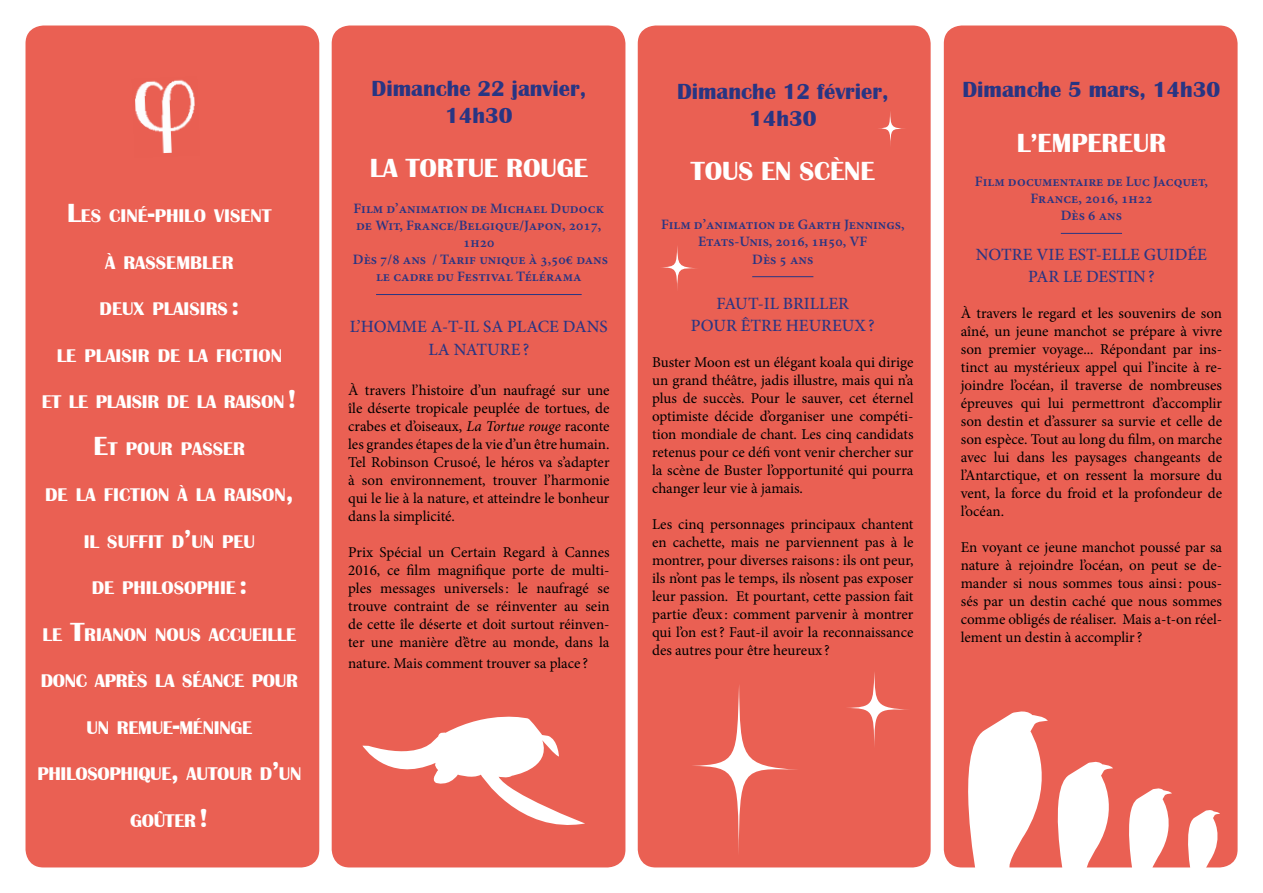
<style>
.page{position:relative;width:1263px;height:893px;background:#fff}
.page>*{position:absolute;margin:0;border:0;box-sizing:border-box;transform-origin:0 0}
.t1{font:700 27px "Britannic";letter-spacing:-.005em;color:#fff}
.t2{font:700 22.5px/27px "Britannic";color:#283583;text-align:center}
.t3{font:700 18.9px "Britannic";color:#fff}
.t4{font:500 17.25px/22.5px "Minion Pro";color:#283583;text-align:center}
.t5{font:15px/18px "Minion Pro";letter-spacing:-.005em;color:#000;text-align:justify}
.t6{font:600 14.4px/17.2px "Minion Pro";color:#283583;text-align:center}
.s1{font-size:27px}
.s2{font-style:italic}
</style>
<div class="page">
<div style="left:332px;top:26px;width:293px;height:841px;background:#ea6053;border-radius:18px"></div>
<div style="left:638px;top:26px;width:293px;height:841px;background:#ea6053;border-radius:18px"></div>
<svg style="left:362px;top:716px;width:223px;height:109px"></svg>
<svg style="left:693px;top:685px;width:104px;height:167px"></svg>
<svg style="left:879px;top:112px;width:25px;height:33px"></svg>
<svg style="left:662px;top:246px;width:34px;height:43px"></svg>
<svg style="left:847px;top:672px;width:60px;height:74px"></svg>
<hr style="left:376px;top:294px;width:206px;height:1px;background:#283583">
<hr style="left:752px;top:276px;width:61px;height:1px;background:#283583">
<div style="left:944px;top:26px;width:293px;height:841px;background:#ea6053;border-radius:18px"></div>
<hr style="left:1061px;top:233px;width:61px;height:1px;background:#283583">
<div style="left:26px;top:26px;width:293px;height:841px;background:#ea6053;border-radius:18px"></div>
<img style="left:135px;top:79px;width:60px;height:74px">
<svg style="left:953px;top:711px;width:271px;height:157px"></svg>
<p class="t3" style="left:67px;top:205px;width:206px"><span class="s1">L</span>ES CINÉ<span class="s1">-</span>PHILO VISENT</p>
<p class="t3" style="left:105px;top:252px;width:130px">À RASSEMBLER</p>
<p class="t3" style="left:100px;top:298px;width:141px">DEUX PLAISIRS <span class="s1">:</span></p>
<p class="t3" style="left:57px;top:345px;width:227px">LE PLAISIR DE LA FICTION</p>
<p class="t3" style="left:42px;top:391px;width:257px">ET LE PLAISIR DE LA RAISON <span class="s1">!</span></p>
<p class="t3" style="left:94px;top:438px;width:153px"><span class="s1">E</span>T POUR PASSER</p>
<p class="t3" style="left:45px;top:484px;width:250px">DE LA FICTION À LA RAISON<span class="s1">,</span></p>
<p class="t3" style="left:84px;top:531px;width:173px">IL SUFFIT D<span class="s1">’</span>UN PEU</p>
<p class="t3" style="left:92px;top:577px;width:157px">DE PHILOSOPHIE <span class="s1">:</span></p>
<p class="t3" style="left:43px;top:624px;width:255px">LE <span class="s1">T</span>RIANON NOUS ACCUEILLE</p>
<p class="t3" style="left:41px;top:670px;width:259px">DONC APRÈS LA SÉANCE POUR</p>
<p class="t3" style="left:87px;top:717px;width:167px">UN REMUE<span class="s1">-</span>MÉNINGE</p>
<p class="t3" style="left:37px;top:763px;width:266px">PHILOSOPHIQUE<span class="s1">,</span> AUTOUR D<span class="s1">’</span>UN</p>
<p class="t3" style="left:130px;top:810px;width:80px">GOÛTER <span class="s1">!</span></p>
<h2 class="t2" style="left:372px;top:76px;width:216px">Dimanche 22 janvier,<br>14h30</h2>
<h1 class="t1" style="left:370px;top:153px;width:220px">LA TORTUE ROUGE</h1>
<p class="t6" style="left:353px;top:199px;width:257px">Film d’animation de Michael Dudock de Wit, France/Belgique/Japon, 2017,<br>1h20<br>Dès 7/8 ans / Tarif unique à 3,50€ dans le cadre du Festival Télérama</p>
<p class="t4" style="left:350px;top:316px;width:259px">L’HOMME A-T-IL SA PLACE DANS<br>LA NATURE?</p>
<p class="t5" style="left:348px;top:381px;width:263px">À travers l’histoire d’un naufragé sur une île déserte tropicale peuplée de tortues, de crabes et d’oiseaux, <span class="s2">La Tortue rouge</span> raconte les grandes étapes de la vie d’un être humain.<br>Tel Robinson Crusoé, le héros va s’adapter à son environnement, trouver l’harmonie qui le lie à la nature, et atteindre le bonheur dans la simplicité.</p>
<p class="t5" style="left:348px;top:543px;width:263px">Prix Spécial un Certain Regard à Cannes 2016, ce film magnifique porte de multi&shy;ples messages universels: le naufragé se trouve contraint de se réinventer au sein de cette île déserte et doit surtout réinven&shy;ter une manière d’être au monde, dans la</p>
<p class="t5" style="left:348px;top:654px;width:241px">nature. Mais comment trouver sa place ?</p>
<h2 class="t2" style="left:677px;top:78px;width:213px">Dimanche 12 février,<br>14h30</h2>
<h1 class="t1" style="left:691px;top:155px;width:185px">TOUS EN SCÈNE</h1>
<p class="t6" style="left:661px;top:216px;width:245px">Film d’animation de Garth Jennings,<br>Etats-Unis, 2016, 1h50, VF<br>Dès 5 ans</p>
<p class="t4" style="left:691px;top:292px;width:185px">FAUT-IL BRILLER<br>POUR ÊTRE HEUREUX?</p>
<p class="t5" style="left:652px;top:353px;width:263px">Buster Moon est un élégant koala qui dirige un grand théâtre, jadis illustre, mais qui n’a plus de succès. Pour le sauver, cet éternel optimiste décide d’organiser une compéti&shy;tion mondiale de chant. Les cinq candidats retenus pour ce défi vont venir chercher sur la scène de Buster l’opportunité qui pourra changer leur vie à jamais.</p>
<p class="t5" style="left:652px;top:515px;width:263px">Les cinq personnages principaux chantent en cachette, mais ne parviennent pas à le montrer, pour diverses raisons: ils ont peur, ils n’ont pas le temps, ils n’osent pas exposer leur passion. Et pourtant, cette passion fait partie d’eux : comment parvenir à montrer qui l’on est? Faut-il avoir la reconnaissance des autres pour être heureux ?</p>
<h2 class="t2" style="left:962px;top:77px;width:259px">Dimanche 5 mars, 14h30</h2>
<h1 class="t1" style="left:1017px;top:127px;width:151px">L’EMPEREUR</h1>
<p class="t6" style="left:975px;top:173px;width:234px">Film documentaire de Luc Jacquet,<br>France, 2016, 1h22<br>Dès 6 ans</p>
<p class="t4" style="left:976px;top:243px;width:233px">NOTRE VIE EST-ELLE GUIDÉE<br>PAR LE DESTIN?</p>
<p class="t5" style="left:961px;top:304px;width:263px">À travers le regard et les souvenirs de son aîné, un jeune manchot se prépare à vivre son premier voyage... Répondant par ins&shy;tinct au mystérieux appel qui l’incite à re&shy;joindre l’océan, il traverse de nombreuses épreuves qui lui permettront d’accomplir son destin et d’assurer sa survie et celle de son espèce. Tout au long du film, on marche avec lui dans les paysages changeants de l’Antarctique, et on ressent la morsure du vent, la force du froid et la profondeur de l’océan.</p>
<p class="t5" style="left:961px;top:538px;width:263px">En voyant ce jeune manchot poussé par sa nature à rejoindre l’océan, on peut se de&shy;mander si nous sommes tous ainsi: pous&shy;sés par un destin caché que nous sommes comme obligés de réaliser. Mais a-t-on réel&shy;lement un destin à accomplir?</p>
</div>
